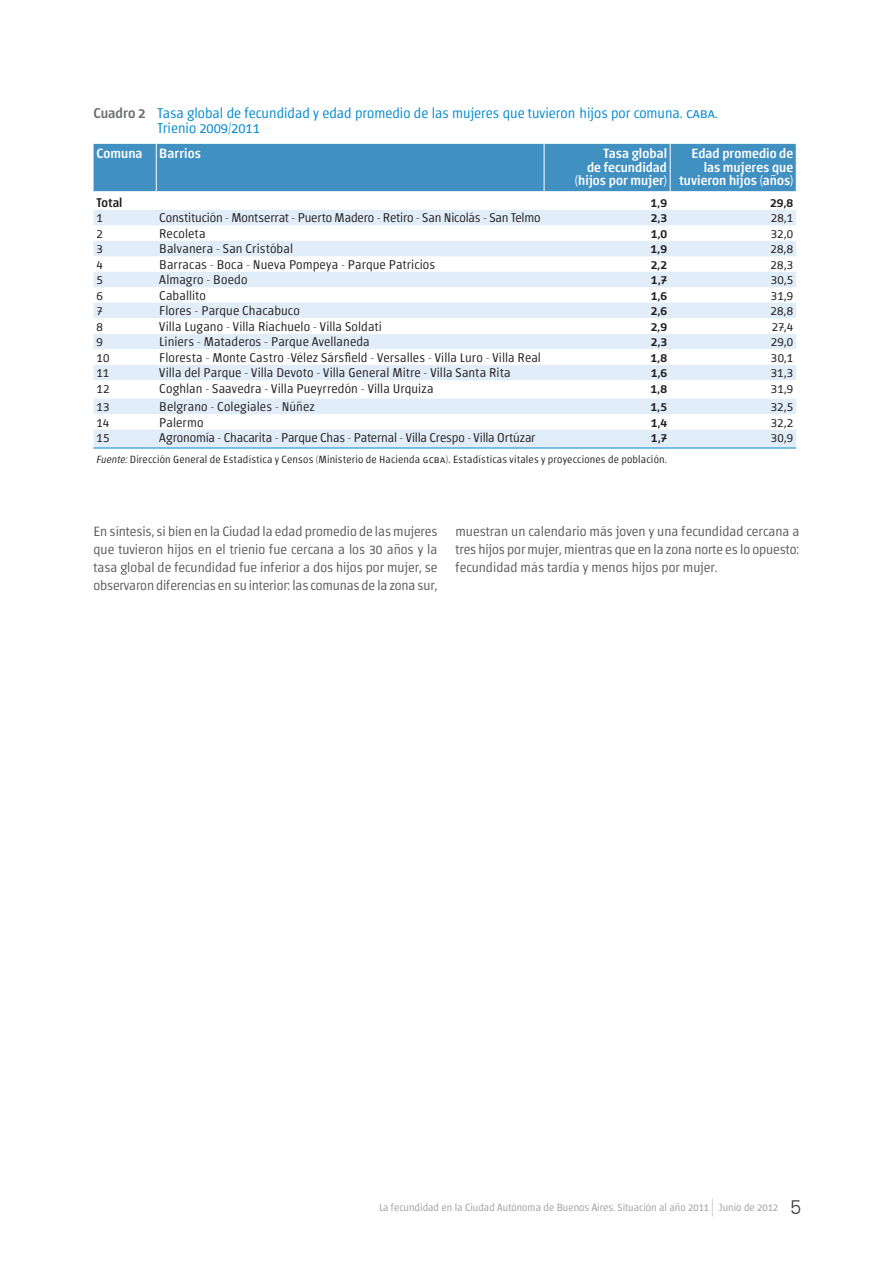
<style>
.page{position:relative;width:893px;height:1263px;background:#fff}
.page>*{position:absolute;margin:0;border:0;box-sizing:border-box;transform-origin:0 0}
.Titulos{font:300 14.25px "Chaco";color:#0089cf}
.Texto_general{font:300 13.5px/18px "Chaco";letter-spacing:-.005em;color:#57585a;text-align:justify}
.Cuadros_Cabezal{font:500 13.5px/13.5px "Chaco";letter-spacing:.005em;color:#fff;text-align:right}
.Cuadros_Texto{font:300 12.75px "Chaco";letter-spacing:.01em;color:#231f20}
.Cuadros_Texto-2{font:500 12.75px "Chaco";letter-spacing:.02em;color:#231f20}
.Fuentes{font:300 10.5px "Chaco";letter-spacing:.025em;color:#231f20}
.t1{font:300 10.5px "Chaco";color:#9d9fa2}
.s1{font-weight:500;color:#6c6d70}
.s2{font-style:italic}
.s3{font-size:21px}
.s4{font-family:"Zurich BT";font-size:19.5px;color:#3e3e3f}
</style>
<div class="page">
<div style="left:94px;top:144px;width:702px;height:47px;background:#4090c2"></div>
<svg style="left:94px;top:191px;width:702px;height:1px"></svg>
<svg style="left:94px;top:210px;width:702px;height:238px;fill:#e1edf8"></svg>
<svg style="left:94px;top:318px;width:702px;height:47px"></svg>
<hr style="left:156px;top:144px;width:1px;height:47px;background:#fff">
<hr style="left:544px;top:144px;width:1px;height:47px;background:#fff">
<hr style="left:670px;top:144px;width:1px;height:47px;background:#fff">
<hr style="left:94px;top:448px;width:62px;height:1px;background:#0089cf">
<hr style="left:156px;top:448px;width:388px;height:1px;background:#0089cf">
<hr style="left:544px;top:448px;width:126px;height:1px;background:#0089cf">
<hr style="left:670px;top:448px;width:126px;height:1px;background:#0089cf">
<p class="Titulos" style="left:94px;top:106px;width:626px"><span class="s1">Cuadro 2</span> Tasa global de fecundidad y edad promedio de las mujeres que tuvieron hijos por comuna. caba.</p>
<p class="Titulos" style="left:157px;top:122px;width:104px">Trienio 2009/2011</p>
<p class="Cuadros_Cabezal" style="left:97px;top:148px;width:48px">Comuna</p>
<p class="Cuadros_Cabezal" style="left:159px;top:148px;width:43px">Barrios</p>
<p class="Cuadros_Cabezal" style="left:603px;top:148px;width:65px">Tasa global</p>
<p class="Cuadros_Cabezal" style="left:587px;top:161px;width:82px">de fecundidad</p>
<p class="Cuadros_Cabezal" style="left:575px;top:175px;width:94px">(hijos por mujer)</p>
<p class="Cuadros_Cabezal" style="left:679px;top:148px;width:115px">Edad promedio de las mujeres que tuvieron hijos (años)</p>
<p class="Cuadros_Texto-2" style="left:97px;top:197px;width:28px">Total</p>
<p class="Cuadros_Texto-2" style="left:651px;top:197px;width:18px">1,9</p>
<p class="Cuadros_Texto-2" style="left:770px;top:197px;width:25px">29,8</p>
<p class="Cuadros_Texto" style="left:97px;top:212px;width:8px">1</p>
<p class="Cuadros_Texto" style="left:159px;top:212px;width:383px">Constitución - Montserrat - Puerto Madero - Retiro - San Nicolás - San Telmo</p>
<p class="Cuadros_Texto-2" style="left:651px;top:212px;width:18px">2,3</p>
<p class="Cuadros_Texto" style="left:771px;top:212px;width:24px">28,1</p>
<p class="Cuadros_Texto" style="left:97px;top:228px;width:8px">2</p>
<p class="Cuadros_Texto" style="left:159px;top:228px;width:48px">Recoleta</p>
<p class="Cuadros_Texto-2" style="left:651px;top:228px;width:18px">1,0</p>
<p class="Cuadros_Texto" style="left:771px;top:228px;width:24px">32,0</p>
<p class="Cuadros_Texto" style="left:97px;top:243px;width:8px">3</p>
<p class="Cuadros_Texto" style="left:159px;top:243px;width:135px">Balvanera - San Cristóbal</p>
<p class="Cuadros_Texto-2" style="left:651px;top:243px;width:18px">1,9</p>
<p class="Cuadros_Texto" style="left:770px;top:243px;width:24px">28,8</p>
<p class="Cuadros_Texto" style="left:97px;top:259px;width:8px">4</p>
<p class="Cuadros_Texto" style="left:159px;top:259px;width:277px">Barracas - Boca - Nueva Pompeya - Parque Patricios</p>
<p class="Cuadros_Texto-2" style="left:651px;top:259px;width:18px">2,2</p>
<p class="Cuadros_Texto" style="left:770px;top:259px;width:24px">28,3</p>
<p class="Cuadros_Texto" style="left:97px;top:274px;width:8px">5</p>
<p class="Cuadros_Texto" style="left:159px;top:274px;width:90px">Almagro - Boedo</p>
<p class="Cuadros_Texto-2" style="left:651px;top:274px;width:18px">1,7</p>
<p class="Cuadros_Texto" style="left:771px;top:274px;width:24px">30,5</p>
<p class="Cuadros_Texto" style="left:97px;top:290px;width:8px">6</p>
<p class="Cuadros_Texto" style="left:159px;top:290px;width:48px">Caballito</p>
<p class="Cuadros_Texto-2" style="left:651px;top:290px;width:18px">1,6</p>
<p class="Cuadros_Texto" style="left:771px;top:290px;width:24px">31,9</p>
<p class="Cuadros_Texto" style="left:97px;top:305px;width:8px">7</p>
<p class="Cuadros_Texto" style="left:159px;top:305px;width:142px">Flores - Parque Chacabuco</p>
<p class="Cuadros_Texto-2" style="left:651px;top:305px;width:18px">2,6</p>
<p class="Cuadros_Texto" style="left:770px;top:305px;width:24px">28,8</p>
<p class="Cuadros_Texto" style="left:97px;top:320px;width:8px">8</p>
<p class="Cuadros_Texto" style="left:159px;top:320px;width:224px">Villa Lugano - Villa Riachuelo - Villa Soldati</p>
<p class="Cuadros_Texto-2" style="left:651px;top:320px;width:18px">2,9</p>
<p class="Cuadros_Texto" style="left:772px;top:320px;width:23px">27,4</p>
<p class="Cuadros_Texto" style="left:97px;top:336px;width:8px">9</p>
<p class="Cuadros_Texto" style="left:159px;top:336px;width:212px">Liniers - Mataderos - Parque Avellaneda</p>
<p class="Cuadros_Texto-2" style="left:651px;top:336px;width:18px">2,3</p>
<p class="Cuadros_Texto" style="left:771px;top:336px;width:24px">29,0</p>
<p class="Cuadros_Texto" style="left:97px;top:351px;width:14px">10</p>
<p class="Cuadros_Texto" style="left:159px;top:351px;width:383px">Floresta - Monte Castro -Vélez Sársfield - Versalles - Villa Luro - Villa Real</p>
<p class="Cuadros_Texto-2" style="left:651px;top:351px;width:18px">1,8</p>
<p class="Cuadros_Texto" style="left:771px;top:351px;width:24px">30,1</p>
<p class="Cuadros_Texto" style="left:97px;top:367px;width:14px">11</p>
<p class="Cuadros_Texto" style="left:159px;top:367px;width:353px">Villa del Parque - Villa Devoto - Villa General Mitre - Villa Santa Rita</p>
<p class="Cuadros_Texto-2" style="left:651px;top:367px;width:18px">1,6</p>
<p class="Cuadros_Texto" style="left:771px;top:367px;width:24px">31,3</p>
<p class="Cuadros_Texto" style="left:97px;top:382px;width:15px">12</p>
<p class="Cuadros_Texto" style="left:159px;top:382px;width:276px">Coghlan - Saavedra - Villa Pueyrredón - Villa Urquiza</p>
<p class="Cuadros_Texto-2" style="left:651px;top:382px;width:18px">1,8</p>
<p class="Cuadros_Texto" style="left:771px;top:382px;width:24px">31,9</p>
<p class="Cuadros_Texto" style="left:97px;top:401px;width:15px">13</p>
<p class="Cuadros_Texto" style="left:159px;top:401px;width:157px">Belgrano - Colegiales - Núñez</p>
<p class="Cuadros_Texto-2" style="left:651px;top:401px;width:18px">1,5</p>
<p class="Cuadros_Texto" style="left:771px;top:401px;width:24px">32,5</p>
<p class="Cuadros_Texto" style="left:97px;top:416px;width:14px">14</p>
<p class="Cuadros_Texto" style="left:159px;top:416px;width:46px">Palermo</p>
<p class="Cuadros_Texto-2" style="left:651px;top:416px;width:18px">1,4</p>
<p class="Cuadros_Texto" style="left:771px;top:416px;width:24px">32,2</p>
<p class="Cuadros_Texto" style="left:97px;top:432px;width:15px">15</p>
<p class="Cuadros_Texto" style="left:159px;top:432px;width:378px">Agronomía - Chacarita - Parque Chas - Paternal - Villa Crespo - Villa Ortúzar</p>
<p class="Cuadros_Texto-2" style="left:651px;top:432px;width:18px">1,7</p>
<p class="Cuadros_Texto" style="left:771px;top:432px;width:24px">30,9</p>
<p class="Fuentes" style="left:97px;top:455px;width:572px"><span class="s2">Fuente:</span> Dirección General de Estadística y Censos (Ministerio de Hacienda gcba). Estadísticas vitales y proyecciones de población.</p>
<p class="Texto_general" style="left:94px;top:523px;width:346px">En síntesis, si bien en la Ciudad la edad promedio de las mujeres que tuvieron hijos en el trienio fue cercana a los 30 años y la tasa global de fecundidad fue inferior a dos hijos por mujer, se observaron diferencias en su interior: las comunas de la zona sur,</p>
<p class="Texto_general" style="left:455px;top:523px;width:345px">muestran un calendario más joven y una fecundidad cercana a tres hijos por mujer, mientras que en la zona norte es lo opuesto: fecundidad más tardía y menos hijos por mujer.</p>
<p class="t1" style="left:379px;top:1202px;width:424px">La fecundidad en la Ciudad Autónoma de Buenos Aires. Situación al año 2011 <span class="s3">|</span> Junio de 2012 <span class="s4">5</span></p>
</div>
